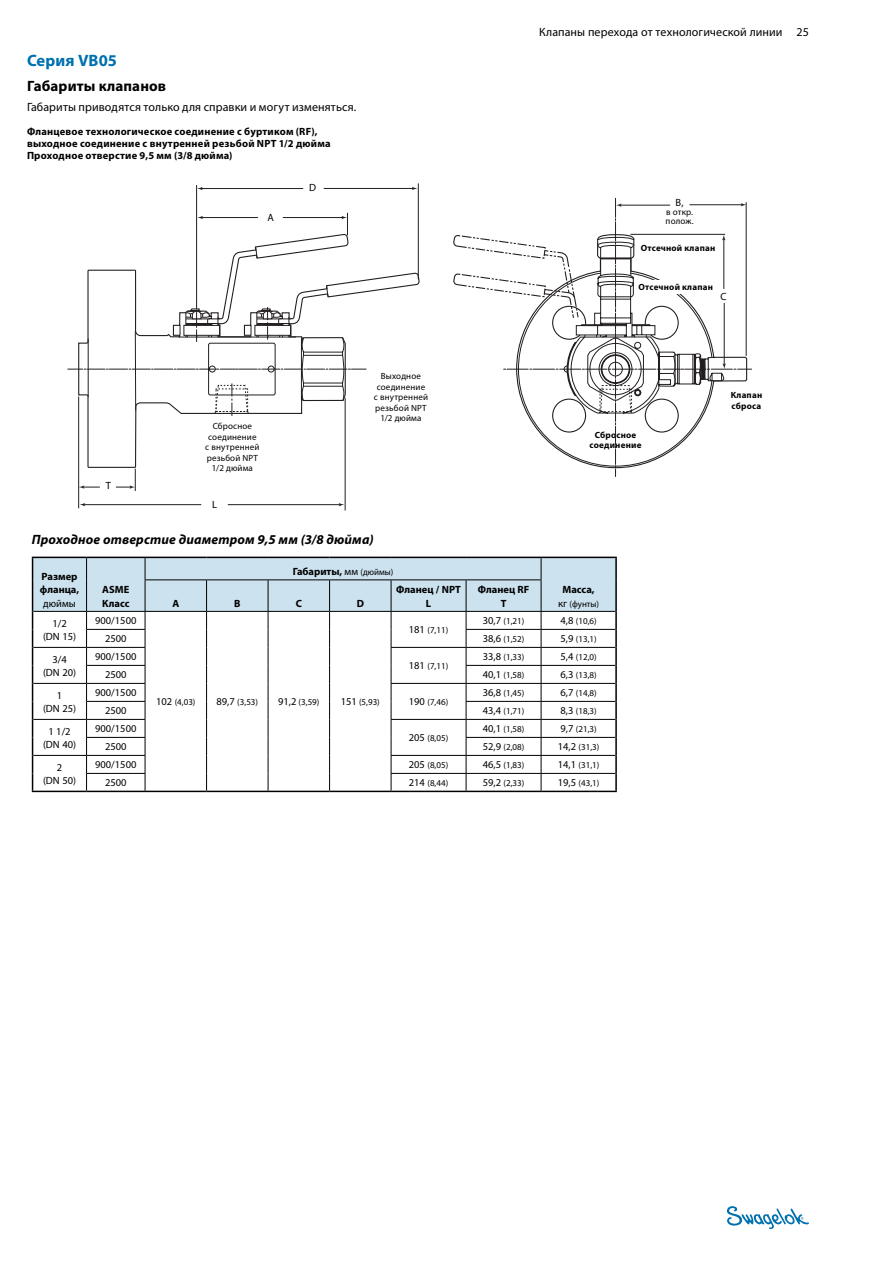
<style>
.page{position:relative;width:893px;height:1263px;background:#fff}
.page>*{position:absolute;margin:0;border:0;box-sizing:border-box;transform-origin:0 0}
.section_hd{font:700 16.5px "Myriad Pro";letter-spacing:.005em;color:#0070af}
.section_hd-2{font:700 15px "Myriad Pro";letter-spacing:.005em;color:#000}
.subhd2{font:italic 700 13.5px "Myriad Pro";letter-spacing:.01em;color:#000}
.BC{font:12px "Myriad Pro";letter-spacing:.01em;color:#000}
.image_title{font:700 10.5px/12px "Myriad Pro";letter-spacing:.02em;color:#000}
.table_bc{font:10.5px/13.5px "Myriad Pro";color:#000;text-align:center}
.table_hd{font:700 10.5px/13.5px "Myriad Pro";color:#000;text-align:center}
.callouts{font:10.5px "Myriad Pro";color:#000}
.table_bc-2{font:9px "Myriad Pro";color:#000}
.image_title-2{font:9px/10.5px "Myriad Pro";letter-spacing:.02em;color:#000;text-align:center}
.image_title-3{font:700 9px/10.5px "Myriad Pro";letter-spacing:.025em;color:#000;text-align:center}
.table_dimensions{font:9px "Myriad Pro";color:#000}
.callouts-2{font:9px/9px "Myriad Pro";letter-spacing:.02em;color:#000}
.table_hd-2{font:9px "Myriad Pro";letter-spacing:-.005em;color:#000}
.s1{font-weight:400}
.s2{font-weight:400;font-size:9px}
.s3{font-size:10.5px}
</style>
<div class="page">
<svg style="left:727px;top:1206px;width:82px;height:23px"></svg>
<svg style="left:79px;top:234px;width:341px;height:234px"></svg>
<hr style="left:202px;top:217px;width:56px;height:1px;background:#231f20">
<svg style="left:197px;top:216px;width:6px;height:3px"></svg>
<hr style="left:283px;top:217px;width:60px;height:1px;background:#231f20">
<hr style="left:201px;top:188px;width:102px;height:1px;background:#231f20">
<svg style="left:197px;top:187px;width:6px;height:3px"></svg>
<hr style="left:324px;top:188px;width:89px;height:1px;background:#231f20">
<hr style="left:228px;top:504px;width:112px;height:1px;background:#231f20">
<hr style="left:84px;top:504px;width:117px;height:1px;background:#231f20">
<svg style="left:79px;top:485px;width:21px;height:4px"></svg>
<hr style="left:418px;top:184px;width:1px;height:95px;background:#231f20">
<svg style="left:453px;top:198px;width:299px;height:278px"></svg>
<hr style="left:78px;top:396px;width:1px;height:112px;background:#231f20">
<svg style="left:116px;top:469px;width:20px;height:22px"></svg>
<hr style="left:345px;top:398px;width:1px;height:112px;background:#231f20">
<hr style="left:196px;top:185px;width:1px;height:124px;background:#231f20">
<svg style="left:68px;top:247px;width:298px;height:169px"></svg>
<hr style="left:746px;top:202px;width:1px;height:154px;background:#231f20">
<svg style="left:341px;top:213px;width:7px;height:22px"></svg>
<div style="left:638px;top:280px;width:75px;height:14px;background:#fff"></div>
<div style="left:191px;top:422px;width:83px;height:49px;background:#fff"></div>
<div style="left:717px;top:289px;width:13px;height:14px;background:#fff"></div>
<div style="left:672px;top:198px;width:13px;height:14px;background:#fff"></div>
<hr style="left:87px;top:791px;width:58px;height:1px;background:#000">
<hr style="left:391px;top:791px;width:75px;height:1px;background:#000">
<hr style="left:466px;top:791px;width:75px;height:1px;background:#000">
<hr style="left:541px;top:791px;width:76px;height:1px;background:#000">
<hr style="left:32px;top:791px;width:55px;height:1px;background:#000">
<hr style="left:145px;top:791px;width:62px;height:1px;background:#000">
<hr style="left:207px;top:791px;width:61px;height:1px;background:#000">
<hr style="left:268px;top:791px;width:62px;height:1px;background:#000">
<hr style="left:330px;top:791px;width:61px;height:1px;background:#000">
<svg style="left:32px;top:557px;width:585px;height:234px"></svg>
<hr style="left:145px;top:580px;width:1px;height:31px;background:#000">
<hr style="left:145px;top:579px;width:62px;height:1px;background:#000">
<hr style="left:206px;top:580px;width:1px;height:31px;background:#000">
<hr style="left:207px;top:579px;width:61px;height:1px;background:#000">
<hr style="left:268px;top:580px;width:1px;height:31px;background:#000">
<hr style="left:268px;top:579px;width:62px;height:1px;background:#000">
<hr style="left:329px;top:580px;width:1px;height:31px;background:#000">
<hr style="left:330px;top:579px;width:61px;height:1px;background:#000">
<hr style="left:391px;top:579px;width:75px;height:1px;background:#000">
<hr style="left:466px;top:579px;width:75px;height:1px;background:#000">
<p class="section_hd" style="left:27px;top:50px;width:91px">Серия VB05</p>
<p class="section_hd-2" style="left:27px;top:76px;width:141px">Габариты клапанов</p>
<p class="BC" style="left:27px;top:99px;width:330px">Габариты приводятся только для справки и могут изменяться.</p>
<p class="image_title" style="left:27px;top:125px;width:305px">Фланцевое технологическое соединение с буртиком (RF), выходное соединение с внутренней резьбой NPT 1/2 дюйма</p>
<p class="image_title" style="left:27px;top:149px;width:207px">Проходное отверстие 9,5 мм (3/8 дюйма)</p>
<p class="callouts" style="left:106px;top:479px;width:7px">T</p>
<p class="callouts" style="left:268px;top:211px;width:8px">A</p>
<p class="callouts" style="left:309px;top:181px;width:8px">D</p>
<p class="image_title-2" style="left:205px;top:421px;width:56px">Сбросное соединение с внутренней резьбой NPT<br>1/2 дюйма</p>
<p class="callouts" style="left:212px;top:498px;width:6px">L</p>
<p class="image_title-2" style="left:374px;top:371px;width:56px">Выходное соединение с внутренней резьбой NPT<br>1/2 дюйма</p>
<p class="subhd2" style="left:32px;top:531px;width:343px">Проходное отверстие диаметром 9,5 мм (3/8 дюйма)</p>
<h3 class="BC" style="left:539px;top:25px;width:271px">Клапаны перехода от технологической линии 25</h3>
<p class="callouts" style="left:676px;top:196px;width:10px">B,</p>
<p class="callouts-2" style="left:666px;top:207px;width:29px">в откр. полож.</p>
<p class="image_title-3" style="left:641px;top:243px;width:76px">Отсечной клапан</p>
<p class="image_title-3" style="left:638px;top:281px;width:76px">Отсечной клапан</p>
<p class="callouts" style="left:720px;top:290px;width:8px">C</p>
<p class="image_title-3" style="left:589px;top:429px;width:53px">Сбросное соединение</p>
<p class="image_title-3" style="left:731px;top:390px;width:33px;text-align:left">Клапан сброса</p>
<p class="table_hd" style="left:40px;top:569px;width:41px">Размер фланца, <span class="s1">дюймы</span></p>
<p class="table_hd" style="left:102px;top:583px;width:29px">ASME</p>
<p class="table_hd" style="left:102px;top:596px;width:29px">Класс</p>
<p class="table_hd" style="left:293px;top:565px;width:102px">Габариты, <span class="s1">мм</span> <span class="s2">(дюймы)</span></p>
<p class="table_hd" style="left:396px;top:583px;width:66px">Фланец / NPT</p>
<p class="table_hd" style="left:426px;top:596px;width:7px">L</p>
<p class="table_hd" style="left:478px;top:583px;width:53px">Фланец RF</p>
<p class="table_hd" style="left:501px;top:596px;width:7px">T</p>
<p class="table_hd" style="left:562px;top:583px;width:34px">Масса,</p>
<p class="table_hd" style="left:172px;top:596px;width:8px">A</p>
<p class="table_hd" style="left:234px;top:596px;width:8px">B</p>
<p class="table_hd" style="left:296px;top:596px;width:8px">C</p>
<p class="table_hd" style="left:357px;top:596px;width:9px">D</p>
<p class="table_hd-2" style="left:558px;top:598px;width:42px"><span class="s3">кг</span> (фунты)</p>
<p class="table_bc" style="left:43px;top:616px;width:35px">1/2 (DN 15)</p>
<p class="table_bc" style="left:95px;top:614px;width:43px">900/1500</p>
<p class="table_bc-2" style="left:483px;top:616px;width:43px"><span class="s3">30,7</span> (1,21)</p>
<p class="table_bc-2" style="left:560px;top:616px;width:38px"><span class="s3">4,8</span> (10,6)</p>
<p class="table_bc-2" style="left:409px;top:625px;width:41px"><span class="s3">181</span> (7,11)</p>
<p class="table_bc" style="left:105px;top:632px;width:23px">2500</p>
<p class="table_bc-2" style="left:483px;top:634px;width:43px"><span class="s3">38,6</span> (1,52)</p>
<p class="table_bc-2" style="left:560px;top:634px;width:38px"><span class="s3">5,9</span> (13,1)</p>
<p class="table_bc" style="left:52px;top:652px;width:16px">3/4</p>
<p class="table_bc" style="left:43px;top:666px;width:35px">(DN 20)</p>
<p class="table_bc" style="left:95px;top:650px;width:43px">900/1500</p>
<p class="table_bc-2" style="left:483px;top:652px;width:43px"><span class="s3">33,8</span> (1,33)</p>
<p class="table_bc-2" style="left:560px;top:652px;width:38px"><span class="s3">5,4</span> (12,0)</p>
<p class="table_bc-2" style="left:409px;top:661px;width:41px"><span class="s3">181</span> (7,11)</p>
<p class="table_bc" style="left:105px;top:668px;width:23px">2500</p>
<p class="table_bc-2" style="left:483px;top:670px;width:43px"><span class="s3">40,1</span> (1,58)</p>
<p class="table_bc-2" style="left:560px;top:670px;width:38px"><span class="s3">6,3</span> (13,8)</p>
<p class="table_bc" style="left:57px;top:688px;width:7px">1</p>
<p class="table_bc" style="left:43px;top:702px;width:35px">(DN 25)</p>
<p class="table_bc" style="left:95px;top:686px;width:43px">900/1500</p>
<p class="table_bc-2" style="left:483px;top:688px;width:43px"><span class="s3">36,8</span> (1,45)</p>
<p class="table_bc-2" style="left:560px;top:688px;width:38px"><span class="s3">6,7</span> (14,8)</p>
<p class="table_dimensions" style="left:156px;top:697px;width:41px"><span class="s3">102</span> (4,03)</p>
<p class="table_dimensions" style="left:216px;top:697px;width:43px"><span class="s3">89,7</span> (3,53)</p>
<p class="table_dimensions" style="left:278px;top:697px;width:43px"><span class="s3">91,2</span> (3,59)</p>
<p class="table_dimensions" style="left:341px;top:697px;width:41px"><span class="s3">151</span> (5,93)</p>
<p class="table_bc-2" style="left:409px;top:697px;width:41px"><span class="s3">190</span> (7,46)</p>
<p class="table_bc" style="left:105px;top:704px;width:23px">2500</p>
<p class="table_bc-2" style="left:483px;top:706px;width:43px"><span class="s3">43,4</span> (1,71)</p>
<p class="table_bc-2" style="left:560px;top:706px;width:38px"><span class="s3">8,3</span> (18,3)</p>
<p class="table_bc" style="left:48px;top:724px;width:24px">1 1/2</p>
<p class="table_bc" style="left:43px;top:738px;width:35px">(DN 40)</p>
<p class="table_bc" style="left:95px;top:722px;width:43px">900/1500</p>
<p class="table_bc-2" style="left:483px;top:724px;width:43px"><span class="s3">40,1</span> (1,58)</p>
<p class="table_bc-2" style="left:560px;top:724px;width:38px"><span class="s3">9,7</span> (21,3)</p>
<p class="table_bc-2" style="left:409px;top:733px;width:41px"><span class="s3">205</span> (8,05)</p>
<p class="table_bc" style="left:105px;top:740px;width:23px">2500</p>
<p class="table_bc-2" style="left:483px;top:742px;width:43px"><span class="s3">52,9</span> (2,08)</p>
<p class="table_bc-2" style="left:558px;top:742px;width:43px"><span class="s3">14,2</span> (31,3)</p>
<p class="table_bc" style="left:57px;top:760px;width:7px">2</p>
<p class="table_bc" style="left:43px;top:774px;width:35px">(DN 50)</p>
<p class="table_bc" style="left:95px;top:758px;width:43px">900/1500</p>
<p class="table_bc-2" style="left:409px;top:760px;width:41px"><span class="s3">205</span> (8,05)</p>
<p class="table_bc-2" style="left:483px;top:760px;width:43px"><span class="s3">46,5</span> (1,83)</p>
<p class="table_bc-2" style="left:558px;top:760px;width:43px"><span class="s3">14,1</span> (31,1)</p>
<p class="table_bc" style="left:105px;top:776px;width:23px">2500</p>
<p class="table_bc-2" style="left:409px;top:778px;width:41px"><span class="s3">214</span> (8,44)</p>
<p class="table_bc-2" style="left:483px;top:778px;width:43px"><span class="s3">59,2</span> (2,33)</p>
<p class="table_bc-2" style="left:558px;top:778px;width:43px"><span class="s3">19,5</span> (43,1)</p>
</div>
